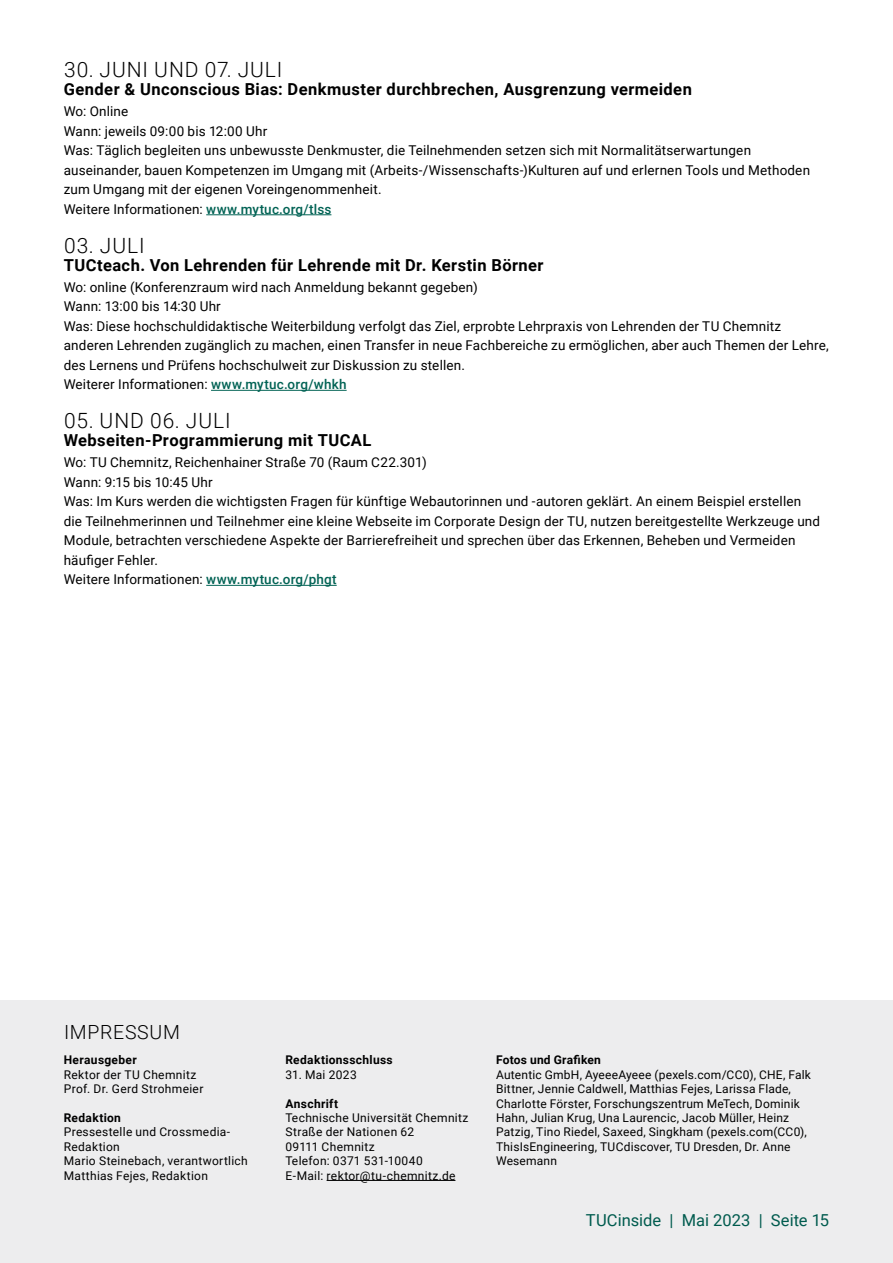
<style>
.page{position:relative;width:893px;height:1263px;background:#fff}
.page>*{position:absolute;margin:0;border:0;box-sizing:border-box;transform-origin:0 0}
.Datum{font:300 21px "Roboto";letter-spacing:.045em;color:#000}
.H1_Kapitel__Aus_den{font:300 19.5px "Roboto";letter-spacing:.035em;color:#000}
.H3__Haupt-__Überschr{font:700 16.5px "Roboto";letter-spacing:.025em;color:#000}
.t1{font:16.5px "Roboto";color:#006254}
.Fließtext_deutsch{font:13.5px/19.5px "Roboto";letter-spacing:.01em;color:#000}
.Fließtext_deutsch-2{font:12px/14.4px "Roboto";letter-spacing:.02em;color:#000}
.Fließtext_deutsch-3{font:700 12px "Roboto";letter-spacing:.025em;color:#000}
.s1{font-weight:500;color:#006254}
.s2{font-weight:700}
</style>
<div class="page">
<hr style="left:211px;top:390px;width:136px;height:1px;background:#006254">
<hr style="left:206px;top:585px;width:131px;height:1px;background:#006254">
<hr style="left:206px;top:214px;width:125px;height:1px;background:#006254">
<div style="left:0;top:1000px;width:893px;height:263px;background:#ededee"></div>
<hr style="left:327px;top:1180px;width:128px;height:1px;background:#000">
<p class="Datum" style="left:64px;top:55px;width:220px">30. JUNI UND 07. JULI</p>
<h3 class="H3__Haupt-__Überschr" style="left:64px;top:78px;width:630px">Gender &amp; Unconscious Bias: Denkmuster durchbrechen, Ausgrenzung vermeiden</h3>
<p class="Fließtext_deutsch" style="left:64px;top:101px;width:66px">Wo: Online</p>
<p class="Fließtext_deutsch" style="left:64px;top:121px;width:205px">Wann: jeweils 09:00 bis 12:00 Uhr</p>
<p class="Fließtext_deutsch" style="left:64px;top:140px;width:748px">Was: Täglich begleiten uns unbewusste Denkmuster, die Teilnehmenden setzen sich mit Normalitätserwartungen auseinander, bauen Kompetenzen im Umgang mit (Arbeits-/Wissenschafts-)Kulturen auf und erlernen Tools und Methoden zum Umgang mit der eigenen Voreingenommenheit.</p>
<p class="Fließtext_deutsch" style="left:64px;top:199px;width:269px">Weitere Informationen: <span class="s1">www.mytuc.org/tlss</span></p>
<p class="Datum" style="left:64px;top:231px;width:82px">03. JULI</p>
<h3 class="H3__Haupt-__Überschr" style="left:64px;top:253px;width:481px">TUCteach. Von Lehrenden für Lehrende mit Dr. Kerstin Börner</h3>
<p class="Fließtext_deutsch" style="left:64px;top:277px;width:415px">Wo: online (Konferenzraum wird nach Anmeldung bekannt gegeben)</p>
<p class="Fließtext_deutsch" style="left:64px;top:296px;width:159px">Wann: 13:00 bis 14:30 Uhr</p>
<p class="Fließtext_deutsch" style="left:64px;top:316px;width:766px">Was: Diese hochschuldidaktische Weiterbildung verfolgt das Ziel, erprobte Lehrpraxis von Lehrenden der TU Chemnitz anderen Lehrenden zugänglich zu machen, einen Transfer in neue Fachbereiche zu ermöglichen, aber auch Themen der Lehre, des Lernens und Prüfens hochschulweit zur Diskussion zu stellen.</p>
<p class="Fließtext_deutsch" style="left:64px;top:374px;width:284px">Weiterer Informationen: <span class="s1">www.mytuc.org/whkh</span></p>
<p class="Datum" style="left:64px;top:406px;width:168px">05. UND 06. JULI</p>
<h3 class="H3__Haupt-__Überschr" style="left:64px;top:429px;width:309px">Webseiten-Programmierung mit TUCAL</h3>
<p class="Fließtext_deutsch" style="left:64px;top:452px;width:364px">Wo: TU Chemnitz, Reichenhainer Straße 70 (Raum C22.301)</p>
<p class="Fließtext_deutsch" style="left:64px;top:472px;width:150px">Wann: 9:15 bis 10:45 Uhr</p>
<p class="Fließtext_deutsch" style="left:64px;top:491px;width:758px">Was: Im Kurs werden die wichtigsten Fragen für künftige Webautorinnen und -autoren geklärt. An einem Beispiel erstellen die Teilnehmerinnen und Teilnehmer eine kleine Webseite im Corporate Design der TU, nutzen bereitgestellte Werkzeuge und Module, betrachten verschiedene Aspekte der Barrierefreiheit und sprechen über das Erkennen, Beheben und Vermeiden häufiger Fehler.</p>
<p class="Fließtext_deutsch" style="left:64px;top:569px;width:274px">Weitere Informationen: <span class="s1">www.mytuc.org/phgt</span></p>
<h1 class="H1_Kapitel__Aus_den" style="left:64px;top:1018px;width:117px">IMPRESSUM</h1>
<p class="Fließtext_deutsch-3" style="left:64px;top:1052px;width:75px">Herausgeber</p>
<p class="Fließtext_deutsch-2" style="left:64px;top:1067px;width:141px">Rektor der TU Chemnitz<br>Prof. Dr. Gerd Strohmeier</p>
<p class="Fließtext_deutsch-3" style="left:64px;top:1109px;width:59px">Redaktion</p>
<p class="Fließtext_deutsch-2" style="left:64px;top:1124px;width:168px">Pressestelle und Crossmedia-<br>Redaktion</p>
<p class="Fließtext_deutsch-2" style="left:64px;top:1153px;width:186px">Mario Steinebach, verantwortlich</p>
<p class="Fließtext_deutsch-2" style="left:64px;top:1167px;width:146px">Matthias Fejes, Redaktion</p>
<p class="Fließtext_deutsch-3" style="left:285px;top:1052px;width:109px">Redaktionsschluss</p>
<p class="Fließtext_deutsch-2" style="left:285px;top:1067px;width:73px">31. Mai 2023</p>
<p class="Fließtext_deutsch-3" style="left:285px;top:1095px;width:54px">Anschrift</p>
<p class="Fließtext_deutsch-2" style="left:285px;top:1110px;width:185px">Technische Universität Chemnitz</p>
<p class="Fließtext_deutsch-2" style="left:285px;top:1124px;width:130px">Straße der Nationen 62</p>
<p class="Fließtext_deutsch-2" style="left:285px;top:1139px;width:91px">09111 Chemnitz</p>
<p class="Fließtext_deutsch-2" style="left:285px;top:1153px;width:139px">Telefon: 0371 531-10040</p>
<p class="Fließtext_deutsch-2" style="left:285px;top:1167px;width:172px">E-Mail: rektor@tu-chemnitz.de</p>
<p class="Fließtext_deutsch-2" style="left:496px;top:1052px;width:316px"><span class="s2">Fotos und Grafiken<br></span>Autentic GmbH, AyeeeAyeee (pexels.com/CC0), CHE, Falk Bittner, Jennie Caldwell, Matthias Fejes, Larissa Flade, Charlotte Förster, Forschungszentrum MeTech, Dominik Hahn, Julian Krug, Una Laurencic, Jacob Müller, Heinz Patzig, Tino Riedel, Saxeed, Singkham (pexels.com(CC0), ThisIsEngineering, TUCdiscover, TU Dresden, Dr. Anne Wesemann</p>
<p class="t1" style="left:586px;top:1209px;width:245px">TUCinside | Mai 2023 | Seite 15</p>
</div>
